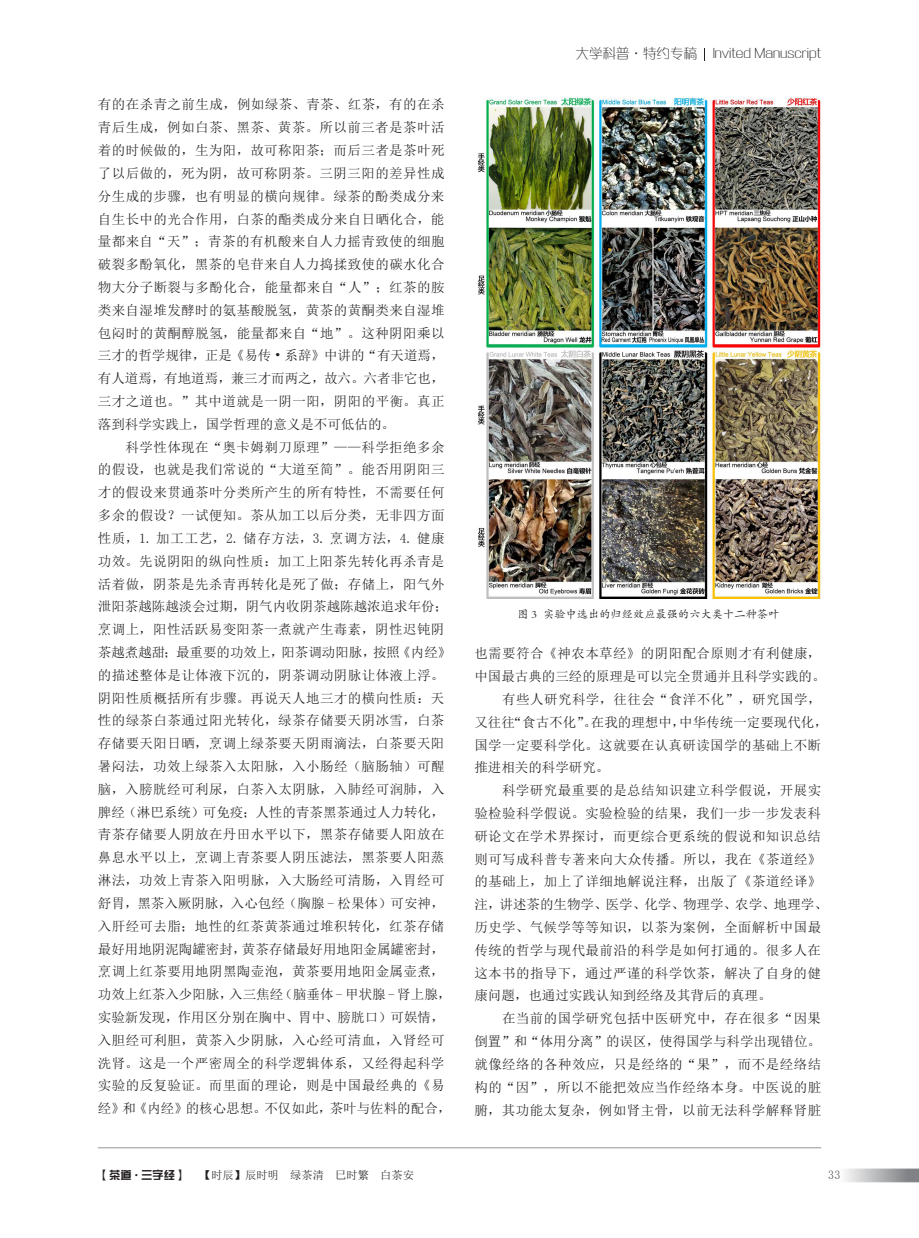
<style>
.page{position:relative;width:919px;height:1238px;background:#fff}
.page>*{position:absolute;margin:0;border:0;box-sizing:border-box;transform-origin:0 0}
.正文{font:13.5px/22.8px "Sim Sun";letter-spacing:.03em;color:#231f20}
.正文-2{font:13.5px/22.8px "Sim Sun";color:#231f20}
.t1{font:13.5px "FZXQJW GB1 0";color:#231f20}
.t2{font:12px "Sim Sun";color:#57585a}
.图说{font:11.25px "FZKTK GBK1 0";color:#231f20}
.t3{font:11.25px "Sim Sun";color:#231f20}
.t4{font:11.25px "FZZYJW GB1 0";color:#231f20}
</style>
<div class="page">
<svg style="left:704px;top:48px;width:1px;height:13px"></svg>
<hr style="left:98px;top:1147px;width:723px;height:1px;background:#939598">
<svg style="left:845px;top:1168px;width:73px;height:13px"></svg>
<img style="left:478px;top:98px;width:343px;height:500px">
<p class="正文" style="left:98px;top:93px;width:348px;text-align:justify">有的在杀青之前生成，例如绿茶、青茶、红茶，有的在杀青后生成，例如白茶、黑茶、黄茶。所以前三者是茶叶活着的时候做的，生为阳，故可称阳茶；而后三者是茶叶死了以后做的，死为阴，故可称阴茶。三阴三阳的差异性成分生成的步骤，也有明显的横向规律。绿茶的酚类成分来自生长中的光合作用，白茶的酯类成分来自日晒化合，能量都来自“天”；青茶的有机酸来自人力摇青致使的细胞破裂多酚氧化，黑茶的皂苷来自人力捣揉致使的碳水化合物大分子断裂与多酚化合，能量都来自“人”；红茶的胺类来自湿堆发酵时的氨基酸脱氢，黄茶的黄酮类来自湿堆包闷时的黄酮醇脱氢，能量都来自“地”。这种阴阳乘以三才的哲学规律，正是《易传 • 系辞》中讲的“有天道焉，有人道焉，有地道焉，兼三才而两之，故六。六者非它也，三才之道也。”其中道就是一阴一阳，阴阳的平衡。真正落到科学实践上，国学哲理的意义是不可低估的。</p>
<p class="正文" style="left:98px;top:435px;width:355px;text-indent:28px">科学性体现在“奥卡姆剃刀原理”——科学拒绝多余的假设，也就是我们常说的“大道至简”。能否用阴阳三才的假设来贯通茶叶分类所产生的所有特性，不需要任何多余的假设？一试便知。茶从加工以后分类，无非四方面性质，1. 加工工艺，2. 储存方法，3. 烹调方法，4. 健康功效。先说阴阳的纵向性质：加工上阳茶先转化再杀青是活着做，阴茶是先杀青再转化是死了做；存储上，阳气外泄阳茶越陈越淡会过期，阴气内收阴茶越陈越浓追求年份；烹调上，阳性活跃易变阳茶一煮就产生毒素，阴性迟钝阴茶越煮越甜；最重要的功效上，阳茶调动阳脉，按照《内经》的描述整体是让体液下沉的，阴茶调动阴脉让体液上浮。阴阳性质概括所有步骤。再说天人地三才的横向性质：天性的绿茶白茶通过阳光转化，绿茶存储要天阴冰雪，白茶存储要天阳日晒，烹调上绿茶要天阴雨滴法，白茶要天阳暑闷法，功效上绿茶入太阳脉，入小肠经（脑肠轴）可醒脑，入膀胱经可利尿，白茶入太阴脉，入肺经可润肺，入脾经（淋巴系统）可免疫；人性的青茶黑茶通过人力转化，青茶存储要人阴放在丹田水平以下，黑茶存储要人阳放在鼻息水平以上，烹调上青茶要人阴压滤法，黑茶要人阳蒸淋法，功效上青茶入阳明脉，入大肠经可清肠，入胃经可舒胃，黑茶入厥阴脉，入心包经（胸腺 - 松果体）可安神，入肝经可去脂；地性的红茶黄茶通过堆积转化，红茶存储最好用地阴泥陶罐密封，黄茶存储最好用地阳金属罐密封，烹调上红茶要用地阴黑陶壶泡，黄茶要用地阳金属壶煮，功效上红茶入少阳脉，入三焦经（脑垂体 - 甲状腺 - 肾上腺，实验新发现，作用区分别在胸中、胃中、膀胱口）可娱情，入胆经可利胆，黄茶入少阴脉，入心经可清血，入肾经可洗肾。这是一个严密周全的科学逻辑体系，又经得起科学实验的反复验证。而里面的理论，则是中国最经典的《易经》和《内经》的核心思想。不仅如此，茶叶与佐料的配合，</p>
<p class="t4" style="left:98px;top:1168px;width:90px">【茶道·三字经】</p>
<p class="t3" style="left:200px;top:1168px;width:215px">【时辰】辰时明 绿茶清 巳时繁 白茶安</p>
<p class="t1" style="left:575px;top:46px;width:247px">大学科普·特约专稿 Invited Manuscript</p>
<p class="图说" style="left:517px;top:608px;width:263px">图 3 实验中选出的归经效应最强的六大类十二种茶叶</p>
<p class="正文-2" style="left:474px;top:642px;width:352px">也需要符合《神农本草经》的阴阳配合原则才有利健康，中国最古典的三经的原理是可以完全贯通并且科学实践的。</p>
<p class="正文" style="left:474px;top:687px;width:355px;text-indent:28px">有些人研究科学，往往会“食洋不化”，研究国学，又往往“食古不化”。在我的理想中，中华传统一定要现代化，国学一定要科学化。这就要在认真研读国学的基础上不断推进相关的科学研究。</p>
<p class="正文" style="left:474px;top:778px;width:355px;text-indent:28px">科学研究最重要的是总结知识建立科学假说，开展实验检验科学假说。实验检验的结果，我们一步一步发表科研论文在学术界探讨，而更综合更系统的假说和知识总结则可写成科普专著来向大众传播。所以，我在《茶道经》的基础上，加上了详细地解说注释，出版了《茶道经译》注，讲述茶的生物学、医学、化学、物理学、农学、地理学、历史学、气候学等等知识，以茶为案例，全面解析中国最传统的哲学与现代最前沿的科学是如何打通的。很多人在这本书的指导下，通过严谨的科学饮茶，解决了自身的健康问题，也通过实践认知到经络及其背后的真理。</p>
<p class="正文" style="left:474px;top:1006px;width:348px;text-align:justify;text-indent:28px">在当前的国学研究包括中医研究中，存在很多“因果倒置”和“体用分离”的误区，使得国学与科学出现错位。就像经络的各种效应，只是经络的“果”，而不是经络结构的“因”，所以不能把效应当作经络本身。中医说的脏腑，其功能太复杂，例如肾主骨，以前无法科学解释肾脏</p>
<p class="t2" style="left:828px;top:1168px;width:13px">33</p>
</div>
